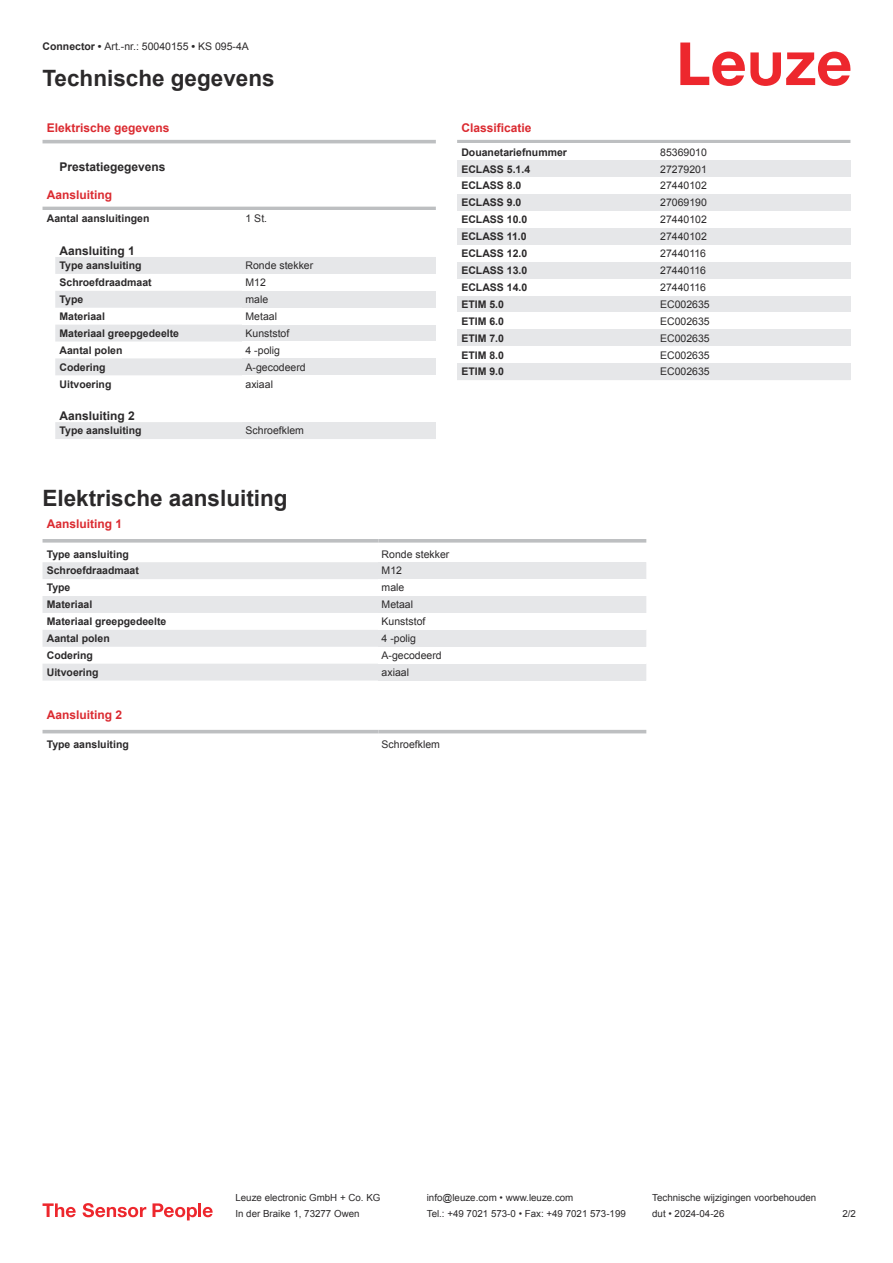
<style>
.page{position:relative;width:893px;height:1263px;background:#fff}
.page>*{position:absolute;margin:0;border:0;box-sizing:border-box;transform-origin:0 0}
.t1{font:700 22.5px "Arial";color:#2b292a}
.t2{font:700 12px "Arial";color:#db2a30}
.t3{font:700 12px "Arial";color:#2b292a}
.t4{font:700 10.5px "Arial";color:#2b292a}
.t5{font:10.5px "Arial";color:#2b292a}
.t6{font:9.75px "Arial";color:#2b292a}
.s1{font-weight:700}
</style>
<div class="page">
<svg style="left:680px;top:43px;width:170px;height:43px"></svg>
<svg style="left:55px;top:257px;width:187px;height:182px"></svg>
<hr style="left:43px;top:140px;width:393px;height:3px;background:#bdbfc1">
<hr style="left:43px;top:207px;width:393px;height:3px;background:#bdbfc1">
<div style="left:242px;top:257px;width:194px;height:17px;background:#e6e7e9"></div>
<div style="left:242px;top:291px;width:194px;height:17px;background:#e6e7e9"></div>
<div style="left:242px;top:325px;width:194px;height:16px;background:#e6e7e9"></div>
<div style="left:242px;top:358px;width:194px;height:17px;background:#e6e7e9"></div>
<div style="left:242px;top:422px;width:194px;height:17px;background:#e6e7e9"></div>
<svg style="left:43px;top:562px;width:335px;height:118px;fill:#e6e7e9"></svg>
<svg style="left:43px;top:539px;width:335px;height:4px"></svg>
<svg style="left:378px;top:539px;width:268px;height:4px"></svg>
<div style="left:378px;top:562px;width:268px;height:17px;background:#e6e7e9"></div>
<div style="left:378px;top:596px;width:268px;height:17px;background:#e6e7e9"></div>
<div style="left:378px;top:630px;width:268px;height:17px;background:#e6e7e9"></div>
<div style="left:378px;top:664px;width:268px;height:16px;background:#e6e7e9"></div>
<svg style="left:43px;top:733px;width:603px;height:1px"></svg>
<hr style="left:43px;top:730px;width:335px;height:3px;background:#bdbfc1">
<hr style="left:378px;top:730px;width:268px;height:3px;background:#bdbfc1">
<hr style="left:457px;top:140px;width:393px;height:3px;background:#bdbfc1">
<div style="left:457px;top:160px;width:200px;height:17px;background:#e6e7e9"></div>
<div style="left:657px;top:160px;width:193px;height:17px;background:#e6e7e9"></div>
<div style="left:457px;top:194px;width:200px;height:17px;background:#e6e7e9"></div>
<div style="left:657px;top:194px;width:193px;height:17px;background:#e6e7e9"></div>
<div style="left:457px;top:228px;width:200px;height:17px;background:#e6e7e9"></div>
<div style="left:657px;top:228px;width:193px;height:17px;background:#e6e7e9"></div>
<div style="left:457px;top:262px;width:200px;height:17px;background:#e6e7e9"></div>
<div style="left:657px;top:262px;width:193px;height:17px;background:#e6e7e9"></div>
<div style="left:457px;top:296px;width:200px;height:16px;background:#e6e7e9"></div>
<div style="left:657px;top:296px;width:193px;height:16px;background:#e6e7e9"></div>
<div style="left:457px;top:329px;width:200px;height:17px;background:#e6e7e9"></div>
<div style="left:657px;top:329px;width:193px;height:17px;background:#e6e7e9"></div>
<div style="left:457px;top:363px;width:200px;height:17px;background:#e6e7e9"></div>
<div style="left:657px;top:363px;width:193px;height:17px;background:#e6e7e9"></div>
<svg style="left:43px;top:1203px;width:33px;height:14px"></svg>
<svg style="left:83px;top:1203px;width:63px;height:14px"></svg>
<svg style="left:153px;top:1203px;width:44px;height:17px"></svg>
<hr style="left:198px;top:1203px;width:3px;height:14px;background:#ed272d">
<svg style="left:203px;top:1207px;width:10px;height:10px"></svg>
<p class="t5" style="left:43px;top:43px;width:208px"><span class="s1">Connector •</span> Art.-nr.: 50040155 <span class="s1">•</span> KS 095-4A</p>
<h1 class="t1" style="left:43px;top:70px;width:234px">Technische gegevens</h1>
<p class="t2" style="left:47px;top:123px;width:124px">Elektrische gegevens</p>
<p class="t3" style="left:60px;top:162px;width:108px">Prestatiegegevens</p>
<p class="t2" style="left:47px;top:190px;width:67px">Aansluiting</p>
<p class="t4" style="left:47px;top:215px;width:104px">Aantal aansluitingen</p>
<p class="t5" style="left:246px;top:215px;width:23px">1 St.</p>
<p class="t3" style="left:60px;top:246px;width:77px">Aansluiting 1</p>
<p class="t4" style="left:60px;top:262px;width:84px">Type aansluiting</p>
<p class="t5" style="left:246px;top:262px;width:69px">Ronde stekker</p>
<p class="t4" style="left:60px;top:278px;width:94px">Schroefdraadmaat</p>
<p class="t5" style="left:246px;top:278px;width:22px">M12</p>
<p class="t4" style="left:60px;top:295px;width:25px">Type</p>
<p class="t5" style="left:246px;top:295px;width:24px">male</p>
<p class="t4" style="left:60px;top:312px;width:47px">Materiaal</p>
<p class="t5" style="left:246px;top:312px;width:33px">Metaal</p>
<p class="t4" style="left:60px;top:329px;width:121px">Materiaal greepgedeelte</p>
<p class="t5" style="left:246px;top:329px;width:45px">Kunststof</p>
<p class="t4" style="left:60px;top:346px;width:65px">Aantal polen</p>
<p class="t5" style="left:246px;top:346px;width:36px">4 -polig</p>
<p class="t4" style="left:60px;top:363px;width:48px">Codering</p>
<p class="t5" style="left:246px;top:363px;width:62px">A-gecodeerd</p>
<p class="t4" style="left:60px;top:380px;width:53px">Uitvoering</p>
<p class="t5" style="left:246px;top:380px;width:29px">axiaal</p>
<p class="t3" style="left:60px;top:411px;width:77px">Aansluiting 2</p>
<p class="t4" style="left:60px;top:427px;width:84px">Type aansluiting</p>
<p class="t5" style="left:246px;top:427px;width:60px">Schroefklem</p>
<p class="t2" style="left:461px;top:123px;width:72px">Classificatie</p>
<p class="t4" style="left:461px;top:148px;width:107px">Douanetariefnummer</p>
<p class="t5" style="left:660px;top:148px;width:48px">85369010</p>
<p class="t4" style="left:461px;top:165px;width:70px">ECLASS 5.1.4</p>
<p class="t5" style="left:660px;top:165px;width:48px">27279201</p>
<p class="t4" style="left:461px;top:182px;width:62px">ECLASS 8.0</p>
<p class="t5" style="left:660px;top:182px;width:48px">27440102</p>
<p class="t4" style="left:461px;top:199px;width:62px">ECLASS 9.0</p>
<p class="t5" style="left:660px;top:199px;width:48px">27069190</p>
<p class="t4" style="left:461px;top:216px;width:67px">ECLASS 10.0</p>
<p class="t5" style="left:660px;top:216px;width:48px">27440102</p>
<p class="t4" style="left:461px;top:233px;width:67px">ECLASS 11.0</p>
<p class="t5" style="left:660px;top:232px;width:48px">27440102</p>
<p class="t4" style="left:461px;top:249px;width:67px">ECLASS 12.0</p>
<p class="t5" style="left:660px;top:249px;width:47px">27440116</p>
<p class="t4" style="left:461px;top:266px;width:67px">ECLASS 13.0</p>
<p class="t5" style="left:660px;top:266px;width:47px">27440116</p>
<p class="t4" style="left:461px;top:283px;width:67px">ECLASS 14.0</p>
<p class="t5" style="left:660px;top:283px;width:47px">27440116</p>
<p class="t4" style="left:461px;top:300px;width:44px">ETIM 5.0</p>
<p class="t5" style="left:660px;top:300px;width:51px">EC002635</p>
<p class="t4" style="left:461px;top:317px;width:44px">ETIM 6.0</p>
<p class="t5" style="left:660px;top:317px;width:51px">EC002635</p>
<p class="t4" style="left:461px;top:334px;width:44px">ETIM 7.0</p>
<p class="t5" style="left:660px;top:334px;width:51px">EC002635</p>
<p class="t4" style="left:461px;top:351px;width:44px">ETIM 8.0</p>
<p class="t5" style="left:660px;top:351px;width:51px">EC002635</p>
<p class="t4" style="left:461px;top:368px;width:44px">ETIM 9.0</p>
<p class="t5" style="left:660px;top:368px;width:51px">EC002635</p>
<h1 class="t1" style="left:43px;top:490px;width:247px">Elektrische aansluiting</h1>
<p class="t2" style="left:47px;top:519px;width:77px">Aansluiting 1</p>
<p class="t4" style="left:47px;top:550px;width:84px">Type aansluiting</p>
<p class="t5" style="left:382px;top:550px;width:69px">Ronde stekker</p>
<p class="t4" style="left:47px;top:567px;width:94px">Schroefdraadmaat</p>
<p class="t5" style="left:382px;top:567px;width:22px">M12</p>
<p class="t4" style="left:47px;top:584px;width:25px">Type</p>
<p class="t5" style="left:382px;top:584px;width:24px">male</p>
<p class="t4" style="left:47px;top:601px;width:47px">Materiaal</p>
<p class="t5" style="left:382px;top:601px;width:33px">Metaal</p>
<p class="t4" style="left:47px;top:617px;width:121px">Materiaal greepgedeelte</p>
<p class="t5" style="left:382px;top:617px;width:45px">Kunststof</p>
<p class="t4" style="left:47px;top:634px;width:65px">Aantal polen</p>
<p class="t5" style="left:382px;top:634px;width:36px">4 -polig</p>
<p class="t4" style="left:47px;top:651px;width:48px">Codering</p>
<p class="t5" style="left:382px;top:651px;width:62px">A-gecodeerd</p>
<p class="t4" style="left:47px;top:668px;width:53px">Uitvoering</p>
<p class="t5" style="left:382px;top:668px;width:29px">axiaal</p>
<p class="t2" style="left:47px;top:710px;width:77px">Aansluiting 2</p>
<p class="t4" style="left:47px;top:741px;width:84px">Type aansluiting</p>
<p class="t5" style="left:382px;top:741px;width:60px">Schroefklem</p>
<p class="t6" style="left:235px;top:1194px;width:146px">Leuze electronic GmbH + Co. KG</p>
<p class="t6" style="left:427px;top:1194px;width:148px">info@leuze.com • www.leuze.com</p>
<p class="t6" style="left:652px;top:1194px;width:166px">Technische wijzigingen voorbehouden</p>
<p class="t6" style="left:235px;top:1210px;width:126px">In der Braike 1, 73277 Owen</p>
<p class="t6" style="left:427px;top:1210px;width:201px">Tel.: +49 7021 573-0 • Fax: +49 7021 573-199</p>
<p class="t6" style="left:652px;top:1210px;width:74px">dut • 2024-04-26</p>
<p class="t6" style="left:842px;top:1210px;width:15px">2 /2</p>
</div>
